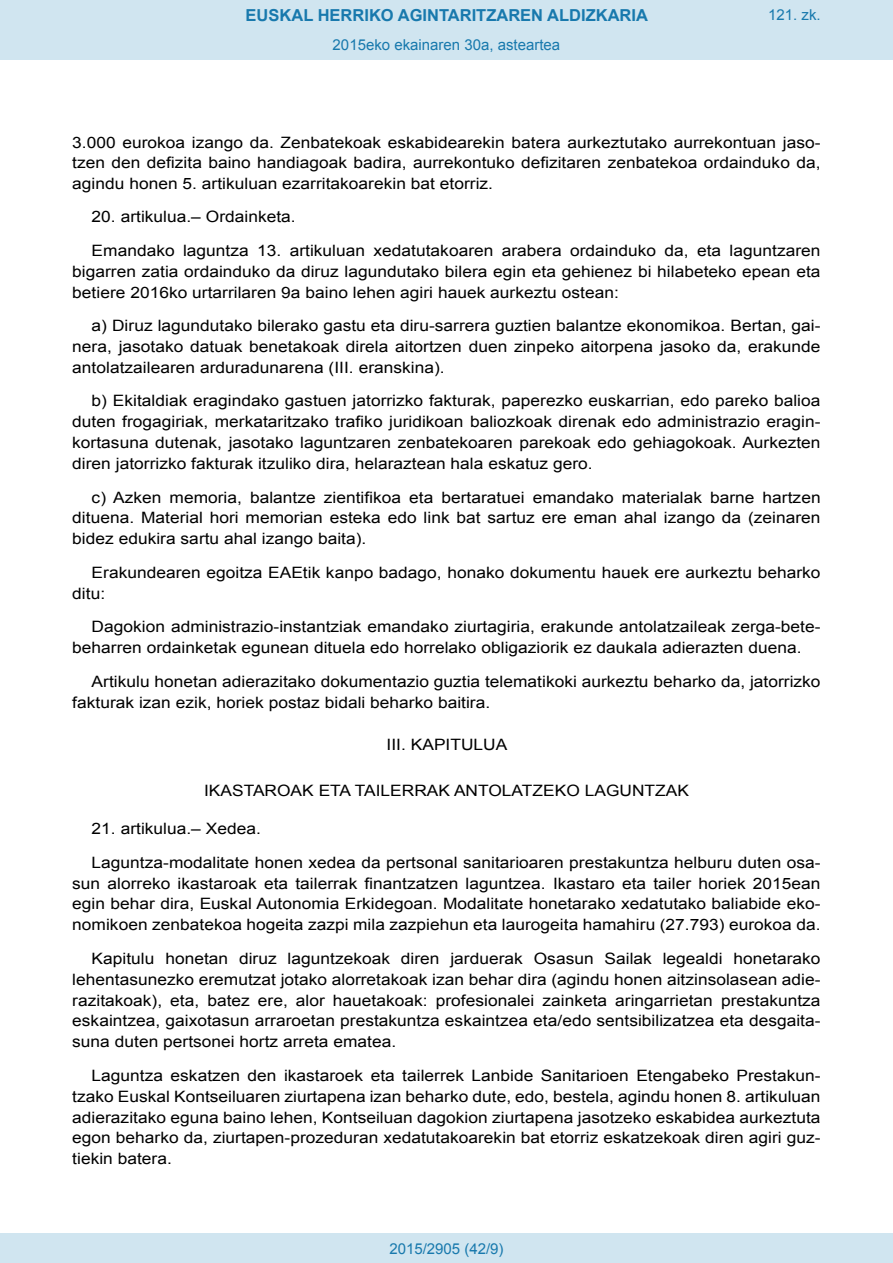
<style>
.page{position:relative;width:893px;height:1263px;background:#fff}
.page>*{position:absolute;margin:0;border:0;box-sizing:border-box;transform-origin:0 0}
.t1{font:700 16.5px "Arial";color:#1879ad}
.BOPVDetalle{font:15.6px/20.9px "Arial";color:#000;text-align:justify;scale:1.11 1}
.BOPVClave{font:15.6px "Arial";color:#000;scale:1.11 1}
.Paginacion_Centro{font:15px "Arial";color:#1879ad}
</style>
<div class="page">
<div style="left:0;top:0;width:893px;height:60px;background:#d0e5f0"></div>
<div style="left:0;top:1233px;width:893px;height:30px;background:#d0e5f0"></div>
<p class="t1" style="left:246px;top:4px;width:404px">EUSKAL HERRIKO AGINTARITZAREN ALDIZKARIA</p>
<p class="Paginacion_Centro" style="left:333px;top:35px;width:229px">2015eko ekainaren 30a, asteartea</p>
<p class="Paginacion_Centro" style="left:768px;top:5px;width:54px">121. zk.</p>
<p class="BOPVDetalle" style="left:72px;top:133px;width:676px;line-height:20.2px">3.000 eurokoa izango da. Zenbatekoak eskabidearekin batera aurkeztutako aurrekontuan jaso&shy;tzen den defizita baino handiagoak badira, aurrekontuko defizitaren zenbatekoa ordainduko da, agindu honen 5. artikuluan ezarritakoarekin bat etorriz.</p>
<p class="BOPVDetalle" style="left:92px;top:206px;width:185px">20. artikulua.– Ordainketa.</p>
<p class="BOPVDetalle" style="left:72px;top:240px;width:676px;text-indent:19px">Emandako laguntza 13. artikuluan xedatutakoaren arabera ordainduko da, eta laguntzaren bigarren zatia ordainduko da diruz lagundutako bilera egin eta gehienez bi hilabeteko epean eta betiere 2016ko urtarrilaren 9a baino lehen agiri hauek aurkeztu ostean:</p>
<p class="BOPVDetalle" style="left:72px;top:315px;width:676px;text-indent:19px">a) Diruz lagundutako bilerako gastu eta diru-sarrera guztien balantze ekonomikoa. Bertan, gai&shy;nera, jasotako datuak benetakoak direla aitortzen duen zinpeko aitorpena jasoko da, erakunde antolatzailearen arduradunarena (III. eranskina).</p>
<p class="BOPVDetalle" style="left:72px;top:391px;width:676px;text-indent:19px">b) Ekitaldiak eragindako gastuen jatorrizko fakturak, paperezko euskarrian, edo pareko balioa duten frogagiriak, merkataritzako trafiko juridikoan baliozkoak direnak edo administrazio eragin&shy;kortasuna dutenak, jasotako laguntzaren zenbatekoaren parekoak edo gehiagokoak. Aurkezten diren jatorrizko fakturak itzuliko dira, helaraztean hala eskatuz gero.</p>
<p class="BOPVDetalle" style="left:72px;top:487px;width:676px;text-indent:19px">c) Azken memoria, balantze zientifikoa eta bertaratuei emandako materialak barne hartzen dituena. Material hori memorian esteka edo link bat sartuz ere eman ahal izango da (zeinaren bidez edukira sartu ahal izango baita).</p>
<p class="BOPVDetalle" style="left:72px;top:562px;width:676px;text-indent:19px">Erakundearen egoitza EAEtik kanpo badago, honako dokumentu hauek ere aurkeztu beharko ditu:</p>
<p class="BOPVDetalle" style="left:72px;top:617px;width:676px;text-indent:19px">Dagokion administrazio-instantziak emandako ziurtagiria, erakunde antolatzaileak zerga-bete&shy;beharren ordainketak egunean dituela edo horrelako obligaziorik ez daukala adierazten duena.</p>
<p class="BOPVDetalle" style="left:72px;top:671px;width:676px;text-indent:19px">Artikulu honetan adierazitako dokumentazio guztia telematikoki aurkeztu beharko da, jatorrizko fakturak izan ezik, horiek postaz bidali beharko baitira.</p>
<p class="BOPVClave" style="left:387px;top:734px;width:110px">III. KAPITULUA</p>
<p class="BOPVClave" style="left:204px;top:780px;width:438px">IKASTAROAK ETA TAILERRAK ANTOLATZEKO LAGUNTZAK</p>
<p class="BOPVDetalle" style="left:92px;top:818px;width:154px">21. artikulua.– Xedea.</p>
<p class="BOPVDetalle" style="left:72px;top:852px;width:676px;text-indent:19px">Laguntza-modalitate honen xedea da pertsonal sanitarioaren prestakuntza helburu duten osa&shy;sun alorreko ikastaroak eta tailerrak finantzatzen laguntzea. Ikastaro eta tailer horiek 2015ean egin behar dira, Euskal Autonomia Erkidegoan. Modalitate honetarako xedatutako baliabide eko&shy;nomikoen zenbatekoa hogeita zazpi mila zazpiehun eta laurogeita hamahiru (27.793) eurokoa da.</p>
<p class="BOPVDetalle" style="left:72px;top:948px;width:676px;text-indent:19px">Kapitulu honetan diruz laguntzekoak diren jarduerak Osasun Sailak legealdi honetarako lehentasunezko eremutzat jotako alorretakoak izan behar dira (agindu honen aitzinsolasean adie&shy;razitakoak), eta, batez ere, alor hauetakoak: profesionalei zainketa aringarrietan prestakuntza eskaintzea, gaixotasun arraroetan prestakuntza eskaintzea eta/edo sentsibilizatzea eta desgaita&shy;suna duten pertsonei hortz arreta ematea.</p>
<p class="BOPVDetalle" style="left:72px;top:1065px;width:676px;text-indent:19px">Laguntza eskatzen den ikastaroek eta tailerrek Lanbide Sanitarioen Etengabeko Prestakun&shy;tzako Euskal Kontseiluaren ziurtapena izan beharko dute, edo, bestela, agindu honen 8. artikuluan adierazitako eguna baino lehen, Kontseiluan dagokion ziurtapena jasotzeko eskabidea aurkeztuta egon beharko da, ziurtapen-prozeduran xedatutakoarekin bat etorriz eskatzekoak diren agiri guz&shy;tiekin batera.</p>
<p class="Paginacion_Centro" style="left:389px;top:1238px;width:116px">2015/2905 (42/9)</p>
</div>
